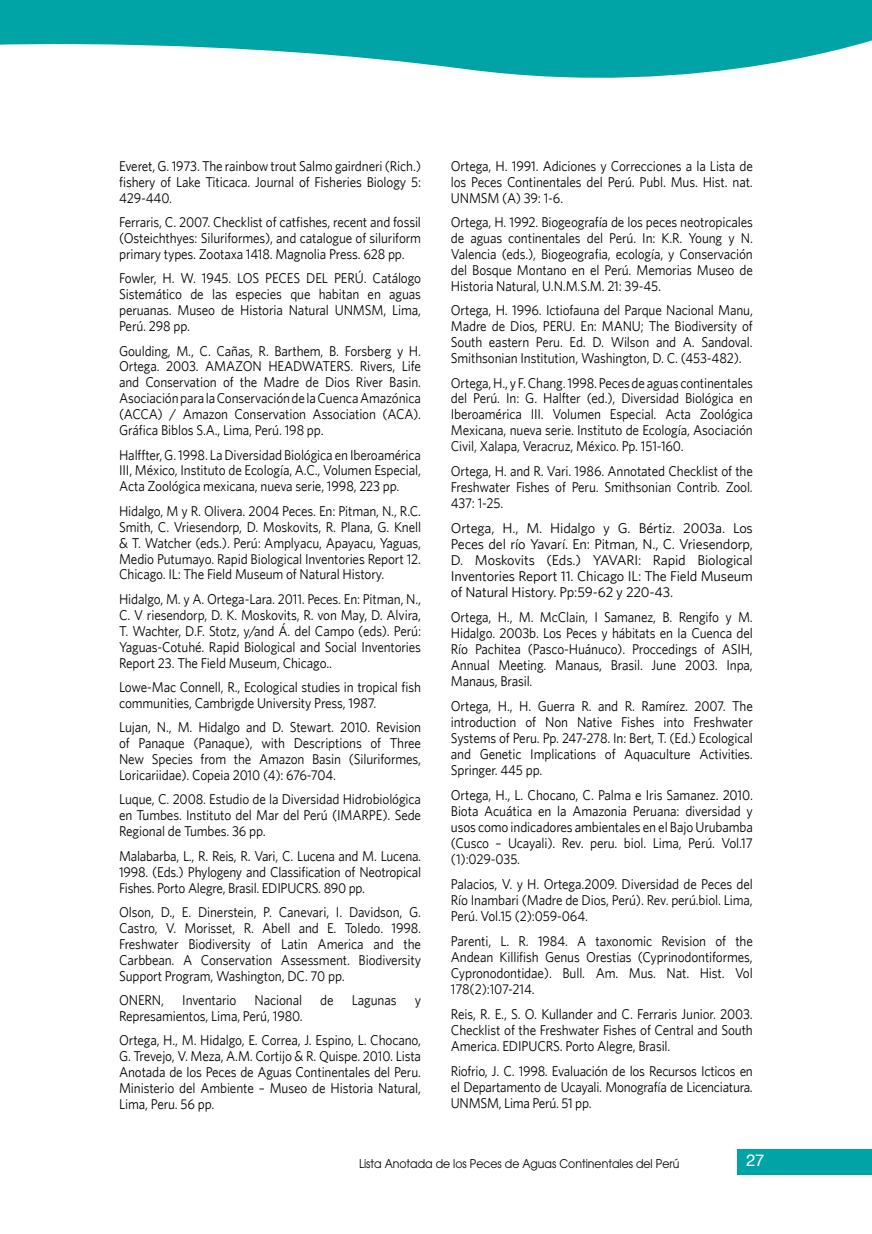
<style>
.page{position:relative;width:872px;height:1234px;background:#fff}
.page>*{position:absolute;margin:0;border:0;box-sizing:border-box;transform-origin:0 0}
.t1{font:16.5px "Helvetica";color:#fff}
.t2{font:14.25px/15.9px "Whitney";letter-spacing:-.01em;color:#000;text-align:justify;scale:.93 1}
.t3{font:14.25px/15.9px "Whitney";letter-spacing:-.01em;color:#000;text-align:justify}
.t4{font:12px "Avant Garde";color:#000;scale:.91 1}
</style>
<div class="page">
<div style="left:737px;top:1148px;width:135px;height:26px;background:#00a3a6"></div>
<svg style="left:0;top:0;width:872px;height:78px;fill:#00a3a6"></svg>
<p class="t2" style="left:119px;top:157px;width:326px">Everet, G. 1973. The rainbow trout Salmo gairdneri (Rich.) fishery of Lake Titicaca. Journal of Fisheries Biology 5:<br>429-440.</p>
<p class="t2" style="left:119px;top:214px;width:326px">Ferraris, C. 2007. Checklist of catfishes, recent and fossil (Osteichthyes: Siluriformes), and catalogue of siluriform primary types. Zootaxa 1418. Magnolia Press. 628 pp.</p>
<p class="t2" style="left:119px;top:270px;width:326px">Fowler, H. W. 1945. LOS PECES DEL PERÚ. Catálogo Sistemático de las especies que habitan en aguas peruanas. Museo de Historia Natural UNMSM, Lima, Perú. 298 pp.</p>
<p class="t2" style="left:119px;top:342px;width:326px">Goulding, M., C. Cañas, R. Barthem, B. Forsberg y H.<br>Ortega. 2003. AMAZON HEADWATERS. Rivers, Life and Conservation of the Madre de Dios River Basin.<br>Asociación para la Conservación de la Cuenca Amazónica (ACCA) / Amazon Conservation Association (ACA).<br>Gráfica Biblos S.A., Lima, Perú. 198 pp.</p>
<p class="t2" style="left:119px;top:446px;width:326px">Halffter, G. 1998. La Diversidad Biológica en Iberoamérica III, México, Instituto de Ecología, A.C., Volumen Especial, Acta Zoológica mexicana, nueva serie, 1998, 223 pp.</p>
<p class="t2" style="left:119px;top:502px;width:326px">Hidalgo, M y R. Olivera. 2004 Peces. En: Pitman, N., R.C.<br>Smith, C. Vriesendorp, D. Moskovits, R. Plana, G. Knell &amp; T. Watcher (eds.). Perú: Amplyacu, Apayacu, Yaguas, Medio Putumayo. Rapid Biological Inventories Report 12.<br>Chicago. IL: The Field Museum of Natural History.</p>
<p class="t2" style="left:119px;top:590px;width:326px">Hidalgo, M. y A. Ortega-Lara. 2011. Peces. En: Pitman, N., C. V riesendorp, D. K. Moskovits, R. von May, D. Alvira, T. Wachter, D.F. Stotz, y/and Á. del Campo (eds). Perú:<br>Yaguas-Cotuhé. Rapid Biological and Social Inventories Report 23. The Field Museum, Chicago..</p>
<p class="t2" style="left:119px;top:678px;width:326px">Lowe-Mac Connell, R., Ecological studies in tropical fish communities, Cambrigde University Press, 1987.</p>
<p class="t2" style="left:119px;top:719px;width:326px">Lujan, N., M. Hidalgo and D. Stewart. 2010. Revision of Panaque (Panaque), with Descriptions of Three New Species from the Amazon Basin (Siluriformes, Loricariidae). Copeia 2010 (4): 676-704.</p>
<p class="t2" style="left:119px;top:791px;width:326px">Luque, C. 2008. Estudio de la Diversidad Hidrobiológica en Tumbes. Instituto del Mar del Perú (IMARPE). Sede Regional de Tumbes. 36 pp.</p>
<p class="t2" style="left:119px;top:847px;width:326px">Malabarba, L., R. Reis, R. Vari, C. Lucena and M. Lucena.<br>1998. (Eds.) Phylogeny and Classification of Neotropical Fishes. Porto Alegre, Brasil. EDIPUCRS. 890 pp.</p>
<p class="t2" style="left:119px;top:903px;width:326px">Olson, D., E. Dinerstein, P. Canevari, I. Davidson, G.<br>Castro, V. Morisset, R. Abell and E. Toledo. 1998.<br>Freshwater Biodiversity of Latin America and the Carbbean. A Conservation Assessment. Biodiversity Support Program, Washington, DC. 70 pp.</p>
<p class="t2" style="left:119px;top:991px;width:50px">ONERN,</p>
<p class="t2" style="left:182px;top:991px;width:60px">Inventario</p>
<p class="t2" style="left:254px;top:991px;width:53px">Nacional</p>
<p class="t2" style="left:320px;top:991px;width:16px">de</p>
<p class="t2" style="left:352px;top:991px;width:50px">Lagunas</p>
<p class="t2" style="left:415px;top:991px;width:8px">y</p>
<p class="t2" style="left:119px;top:1003px;width:326px;line-height:24.5px">Represamientos, Lima, Perú, 1980.<br>Ortega, H., M. Hidalgo, E. Correa, J. Espino, L. Chocano,</p>
<p class="t2" style="left:119px;top:1047px;width:326px">G. Trevejo, V. Meza, A.M. Cortijo &amp; R. Quispe. 2010. Lista Anotada de los Peces de Aguas Continentales del Peru.<br>Ministerio del Ambiente – Museo de Historia Natural, Lima, Peru. 56 pp.</p>
<p class="t2" style="left:451px;top:158px;width:326px">Ortega, H. 1991. Adiciones y Correcciones a la Lista de los Peces Continentales del Perú. Publ. Mus. Hist. nat.<br>UNMSM (A) 39: 1-6.</p>
<p class="t2" style="left:451px;top:214px;width:326px">Ortega, H. 1992. Biogeografía de los peces neotropicales de aguas continentales del Perú. In: K.R. Young y N.<br>Valencia (eds.), Biogeografia, ecología, y Conservación del Bosque Montano en el Perú. Memorias Museo de Historia Natural, U.N.M.S.M. 21: 39-45.</p>
<p class="t2" style="left:451px;top:302px;width:326px">Ortega, H. 1996. Ictiofauna del Parque Nacional Manu, Madre de Dios, PERU. En: MANU; The Biodiversity of South eastern Peru. Ed. D. Wilson and A. Sandoval.<br>Smithsonian Institution, Washington, D. C. (453-482).</p>
<p class="t2" style="left:451px;top:374px;width:326px">Ortega, H., y F. Chang. 1998. Peces de aguas continentales del Perú. In: G. Halfter (ed.), Diversidad Biológica en Iberoamérica III. Volumen Especial. Acta Zoológica Mexicana, nueva serie. Instituto de Ecología, Asociación Civil, Xalapa, Veracruz, México. Pp. 151-160.</p>
<p class="t2" style="left:451px;top:463px;width:326px">Ortega, H. and R. Vari. 1986. Annotated Checklist of the Freshwater Fishes of Peru. Smithsonian Contrib. Zool.<br>437: 1-25.</p>
<p class="t3" style="left:451px;top:520px;width:303px">Ortega, H., M. Hidalgo y G. Bértiz. 2003a. Los Peces del río Yavarí. En: Pitman, N., C. Vriesendorp, D. Moskovits (Eds.) YAVARI: Rapid Biological Inventories Report 11. Chicago IL: The Field Museum of Natural History. Pp:59-62 y 220-43.</p>
<p class="t2" style="left:451px;top:609px;width:326px">Ortega, H., M. McClain, I Samanez, B. Rengifo y M.<br>Hidalgo. 2003b. Los Peces y hábitats en la Cuenca del Río Pachitea (Pasco-Huánuco). Proccedings of ASIH, Annual Meeting. Manaus, Brasil. June 2003. Inpa, Manaus, Brasil.</p>
<p class="t2" style="left:451px;top:697px;width:326px">Ortega, H., H. Guerra R. and R. Ramírez. 2007. The introduction of Non Native Fishes into Freshwater Systems of Peru. Pp. 247-278. In: Bert, T. (Ed.) Ecological and Genetic Implications of Aquaculture Activities.<br>Springer. 445 pp.</p>
<p class="t2" style="left:451px;top:786px;width:326px">Ortega, H., L. Chocano, C. Palma e Iris Samanez. 2010.<br>Biota Acuática en la Amazonia Peruana: diversidad y usos como indicadores ambientales en el Bajo Urubamba (Cusco – Ucayali). Rev. peru. biol. Lima, Perú. Vol.17 (1):029-035.</p>
<p class="t2" style="left:451px;top:875px;width:326px">Palacios, V. y H. Ortega.2009. Diversidad de Peces del Río Inambari (Madre de Dios, Perú). Rev. perú.biol. Lima, Perú. Vol.15 (2):059-064.</p>
<p class="t2" style="left:451px;top:932px;width:326px">Parenti, L. R. 1984. A taxonomic Revision of the Andean Killifish Genus Orestias (Cyprinodontiformes, Cypronodontidae). Bull. Am. Mus. Nat. Hist. Vol 178(2):107-214.</p>
<p class="t2" style="left:451px;top:1005px;width:326px">Reis, R. E., S. O. Kullander and C. Ferraris Junior. 2003.<br>Checklist of the Freshwater Fishes of Central and South America. EDIPUCRS. Porto Alegre, Brasil.</p>
<p class="t2" style="left:451px;top:1062px;width:326px">Riofrio, J. C. 1998. Evaluación de los Recursos Icticos en el Departamento de Ucayali. Monografía de Licenciatura.<br>UNMSM, Lima Perú. 51 pp.</p>
<p class="t4" style="left:359px;top:1155px;width:353px">Lista Anotada de los Peces de Aguas Continentales del Perú</p>
<p class="t1" style="left:746px;top:1147px;width:20px">27</p>
</div>
